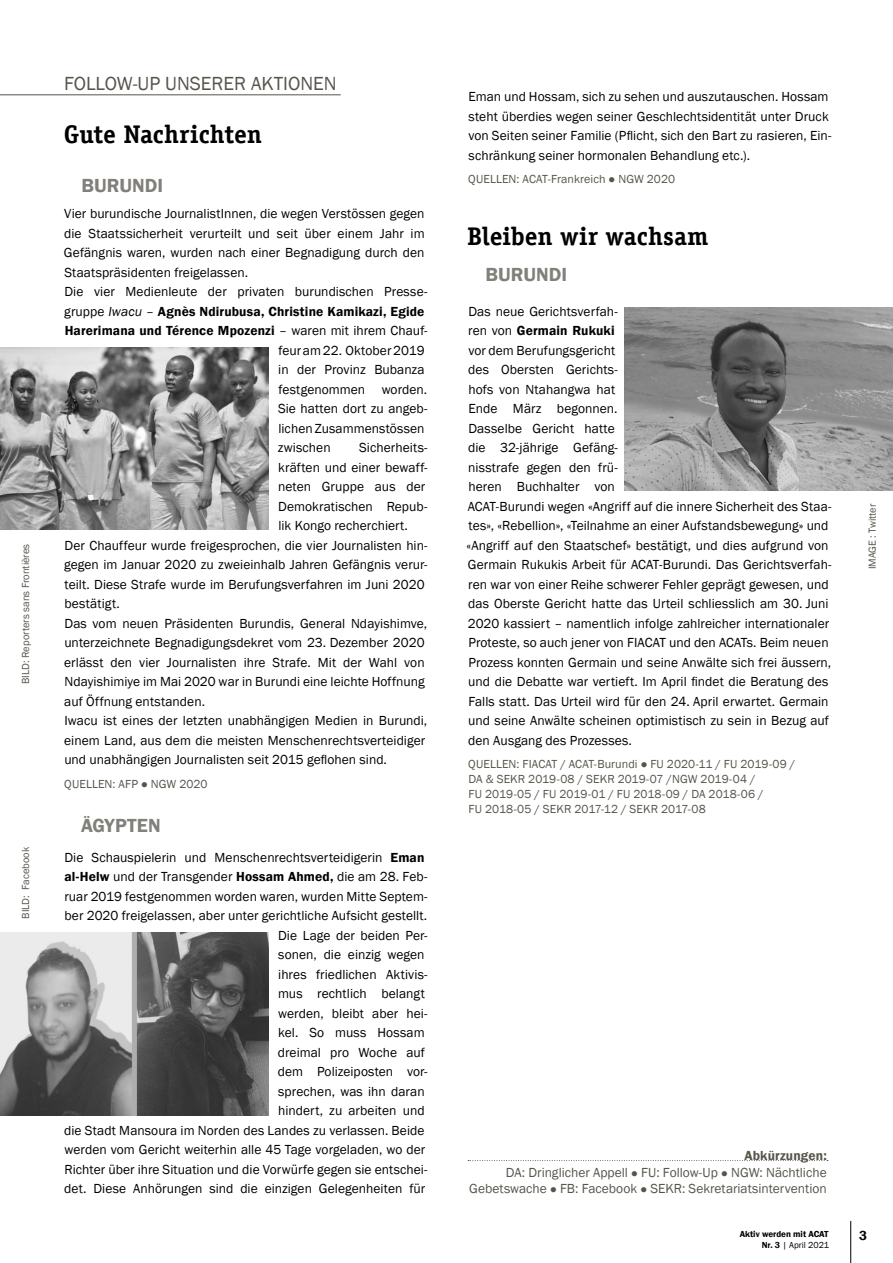
<style>
.page{position:relative;width:893px;height:1263px;background:#fff}
.page>*{position:absolute;margin:0;border:0;box-sizing:border-box;transform-origin:0 0}
.DE-news_Titel_ganz_k{font:700 25.5px "Officina Serif LT";color:#000}
.ALLG-DE-Rubriken_rec{font:19.5px "Franklin Gothic";color:#57544b}
.ALLG-DE-Land_und_Nam{font:600 19.5px "Franklin Gothic";color:#81807a}
.ALLG-FR-Land_und_Nam{font:600 19.5px "Franklin Gothic";color:#81807a}
.DE-Lauftext{font:13.5px/19.5px "Franklin Gothic";letter-spacing:.005em;color:#000}
.ALLG-Abkürzungen_Lau{font:13.5px/16.5px "Franklin Gothic";color:#57544b;text-align:right}
.DE-Lauftext-2{font:600 13.5px "Franklin Gothic";letter-spacing:.01em;color:#000}
.ALLG-Abkürzungen_Tit{font:600 13.5px "Franklin Gothic";letter-spacing:.01em;color:#57544b}
.MS-Seitenzahlen{font:600 13.5px "Franklin Gothic";color:#000}
.FR-Quelle{font:12px/15px "Franklin Gothic";letter-spacing:.005em;color:#57544b}
.DE-Quelle{font:12px "Franklin Gothic";letter-spacing:.005em;color:#57544b}
.ALLG-DE-Copyright{font:10.5px "Franklin Gothic";color:#57544b}
.ALLG-FR-Copyright{font:10.5px "Franklin Gothic";color:#57544b}
.t1{font:600 9px "Franklin Gothic";color:#000}
.t2{font:9px "Franklin Gothic";color:#000}
.s1{font-weight:400}
.s2{font-weight:400;font-style:italic}
.s3{font-weight:600}
</style>
<div class="page">
<hr style="left:850px;top:1221px;width:1px;height:42px;background:#000">
<svg style="left:468px;top:1160px;width:360px;height:1px"></svg>
<hr style="left:0;top:94px;width:341px;height:1px;background:#57544b">
<img style="left:0;top:348px;width:269px;height:182px">
<img style="left:0;top:932px;width:269px;height:184px">
<img style="left:624px;top:307px;width:269px;height:183px">
<p class="ALLG-DE-Copyright" style="left:19px;top:684px;width:142px;rotate:-90deg">BILD: Reporters sans Frontières</p>
<p class="ALLG-DE-Copyright" style="left:19px;top:919px;width:73px;rotate:-90deg">BILD: Facebook</p>
<p class="ALLG-DE-Rubriken_rec" style="left:64px;top:72px;width:274px">FOLLOW-UP UNSERER AKTIONEN</p>
<p class="DE-news_Titel_ganz_k" style="left:64px;top:118px;width:199px">Gute Nachrichten</p>
<p class="ALLG-DE-Land_und_Nam" style="left:81px;top:173px;width:83px">BURUNDI</p>
<p class="DE-Lauftext" style="left:64px;top:204px;width:362px;text-align:justify">Vier burundische JournalistInnen, die wegen Verstössen gegen die Staatssicherheit verurteilt und seit über einem Jahr im Gefängnis waren, wurden nach einer Begnadigung durch den Staatspräsidenten freigelassen.</p>
<p class="DE-Lauftext" style="left:64px;top:282px;width:365px">Die vier Medienleute der privaten burundischen Presse-</p>
<p class="DE-Lauftext-2" style="left:64px;top:303px;width:362px"><span class="s1">gruppe</span> <span class="s2">Iwacu</span> <span class="s1">–</span> Agnès Ndirubusa, Christine Kamikazi, Egide</p>
<p class="DE-Lauftext-2" style="left:65px;top:322px;width:364px">Harerimana und Térence Mpozenzi <span class="s1">– waren mit ihrem Chauf-</span></p>
<p class="DE-Lauftext" style="left:278px;top:341px;width:148px">feur am 22. Oktober 2019</p>
<p class="DE-Lauftext" style="left:278px;top:360px;width:148px">in der Provinz Bubanza</p>
<p class="DE-Lauftext" style="left:278px;top:380px;width:150px">festgenommen worden.</p>
<p class="DE-Lauftext" style="left:278px;top:399px;width:151px">Sie hatten dort zu angeb-</p>
<p class="DE-Lauftext" style="left:278px;top:419px;width:148px">lichen Zusammenstössen</p>
<p class="DE-Lauftext" style="left:278px;top:438px;width:54px">zwischen</p>
<p class="DE-Lauftext" style="left:278px;top:438px;width:151px;text-indent:81px">Sicherheits&shy;kräften und einer bewaff&shy;neten Gruppe aus der<br>Demokratischen Repub&shy;lik Kongo recherchiert.</p>
<p class="DE-Lauftext" style="left:64px;top:536px;width:365px">Der Chauffeur wurde freigesprochen, die vier Journalisten hin&shy;gegen im Januar 2020 zu zweieinhalb Jahren Gefängnis verur&shy;teilt. Diese Strafe wurde im Berufungsverfahren im Juni 2020 bestätigt.</p>
<p class="DE-Lauftext" style="left:64px;top:614px;width:365px">Das vom neuen Präsidenten Burundis, General Ndayishimve, unterzeichnete Begnadigungsdekret vom 23. Dezember 2020 erlässt den vier Journalisten ihre Strafe. Mit der Wahl von Ndayishimiye im Mai 2020 war in Burundi eine leichte Hoffnung auf Öffnung entstanden.</p>
<p class="DE-Lauftext" style="left:64px;top:711px;width:365px">Iwacu ist eines der letzten unabhängigen Medien in Burundi, einem Land, aus dem die meisten Menschenrechtsverteidiger und unabhängigen Journalisten seit 2015 geflohen sind.</p>
<p class="DE-Quelle" style="left:64px;top:776px;width:145px">QUELLEN: AFP ● NGW 2020</p>
<p class="ALLG-DE-Land_und_Nam" style="left:81px;top:814px;width:81px">ÄGYPTEN</p>
<p class="DE-Lauftext" style="left:64px;top:848px;width:365px;text-align:right">Die Schauspielerin und Menschenrechtsverteidigerin <span class="s3">Eman al-Helw</span> und der Transgender <span class="s3">Hossam Ahmed,</span> die am 28. Feb&shy;ruar 2019 festgenommen worden waren, wurden Mitte Septem&shy;ber 2020 freigelassen, aber unter gerichtliche Aufsicht gestellt.<br>Die Lage der beiden Per-<br>sonen, die einzig wegen<br>ihres friedlichen Aktivis-<br>mus rechtlich belangt<br>werden, bleibt aber hei-<br>kel. So muss Hossam<br>dreimal pro Woche auf<br>dem Polizeiposten vor-<br>sprechen, was ihn daran<br>hindert, zu arbeiten und<br>die Stadt Mansoura im Norden des Landes zu verlassen. Beide werden vom Gericht weiterhin alle 45 Tage vorgeladen, wo der Richter über ihre Situation und die Vorwürfe gegen sie entschei&shy;det. Diese Anhörungen sind die einzigen Gelegenheiten für</p>
<p class="DE-Lauftext" style="left:468px;top:87px;width:365px">Eman und Hossam, sich zu sehen und auszutauschen. Hossam steht überdies wegen seiner Geschlechtsidentität unter Druck von Seiten seiner Familie (Pflicht, sich den Bart zu rasieren, Ein&shy;schränkung seiner hormonalen Behandlung etc.).</p>
<p class="DE-Quelle" style="left:468px;top:172px;width:208px">QUELLEN: ACAT-Frankreich ● NGW 2020</p>
<p class="DE-news_Titel_ganz_k" style="left:467px;top:220px;width:243px">Bleiben wir wachsam</p>
<p class="ALLG-FR-Land_und_Nam" style="left:485px;top:263px;width:83px">BURUNDI</p>
<p class="DE-Lauftext" style="left:467px;top:302px;width:366px">Das neue Gerichtsverfah-<br>ren von <span class="s3">Germain Rukuki<br></span>vor dem Berufungsgericht<br>des Obersten Gerichts-<br>hofs von Ntahangwa hat<br>Ende März begonnen.<br>Dasselbe Gericht hatte<br>die 32-jährige Gefäng-<br>nisstrafe gegen den frü-<br>heren Buchhalter von<br>ACAT-Burundi wegen «Angriff auf die innere Sicherheit des Staa&shy;tes», «Rebellion», «Teilnahme an einer Aufstandsbewegung» und «Angriff auf den Staatschef» bestätigt, und dies aufgrund von Germain Rukukis Arbeit für ACAT-Burundi. Das Gerichtsverfah&shy;ren war von einer Reihe schwerer Fehler geprägt gewesen, und das Oberste Gericht hatte das Urteil schliesslich am 30. Juni 2020 kassiert – namentlich infolge zahlreicher internationaler Proteste, so auch jener von FIACAT und den ACATs. Beim neuen Prozess konnten Germain und seine Anwälte sich frei äussern, und die Debatte war vertieft. Im April findet die Beratung des Falls statt. Das Urteil wird für den 24. April erwartet. Germain und seine Anwälte scheinen optimistisch zu sein in Bezug auf den Ausgang des Prozesses.</p>
<p class="FR-Quelle" style="left:468px;top:757px;width:329px">QUELLEN: FIACAT / ACAT-Burundi ● FU 2020-11 / FU 2019-09 / DA &amp; SEKR 2019-08 / SEKR 2019-07 /NGW 2019-04 /<br>FU 2019-05 / FU 2019-01 / FU 2018-09 / DA 2018-06 /<br>FU 2018-05 / SEKR 2017-12 / SEKR 2017-08</p>
<p class="ALLG-FR-Copyright" style="left:866px;top:569px;width:67px;rotate:-90deg">IMAGE : Twitter</p>
<p class="ALLG-Abkürzungen_Tit" style="left:744px;top:1147px;width:84px">Abkürzungen:</p>
<p class="ALLG-Abkürzungen_Lau" style="left:469px;top:1164px;width:359px">DA: Dringlicher Appell ● FU: Follow-Up ● NGW: Nächtliche<br>Gebetswache ● FB: Facebook ● SEKR: Sekretariatsintervention</p>
<p class="t1" style="left:740px;top:1228px;width:90px">Aktiv werden mit ACAT</p>
<p class="MS-Seitenzahlen" style="left:859px;top:1227px;width:9px">3</p>
<p class="t2" style="left:762px;top:1239px;width:69px"><span class="s3">Nr. 3</span> | April 2021</p>
</div>
